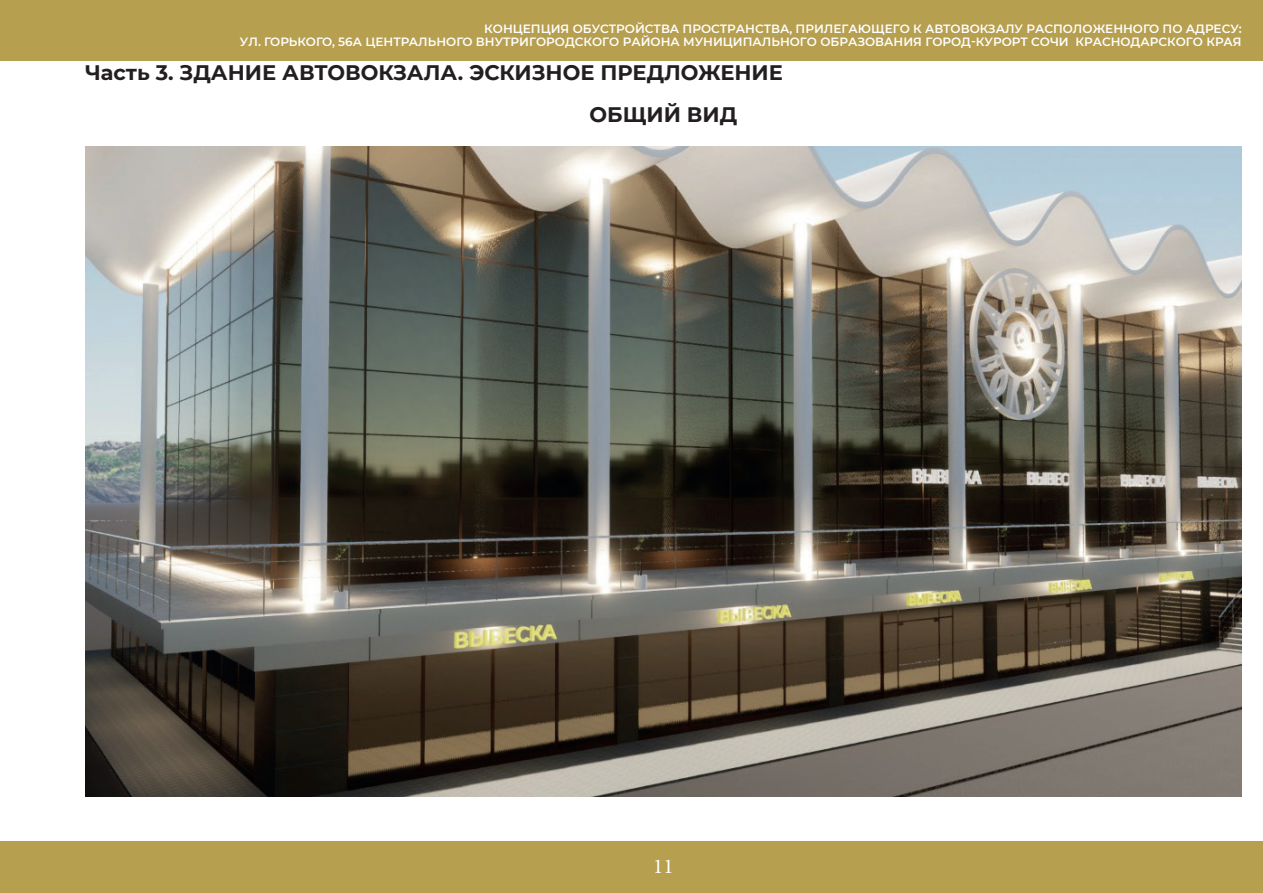
<style>
.page{position:relative;width:1263px;height:893px;background:#fff}
.page>*{position:absolute;margin:0;border:0;box-sizing:border-box;transform-origin:0 0}
.t1{font:700 21px "Montserrat";color:#231f20}
.t2{font:21px "Minion Pro";color:#fff}
.t3{font:600 12px/13.5px "Montserrat";color:#fff;text-align:right}
</style>
<div class="page">
<div style="left:0;top:0;width:1263px;height:60px;background:#b79f50"></div>
<div style="left:0;top:842px;width:1263px;height:51px;background:#b79f50"></div>
<img style="left:85px;top:146px;width:1157px;height:651px">
<p class="t3" style="left:240px;top:21px;width:1003px">КОНЦЕПЦИЯ ОБУСТРОЙСТВА ПРОСТРАНСТВА, ПРИЛЕГАЮЩЕГО К АВТОВОКЗАЛУ РАСПОЛОЖЕННОГО ПО АДРЕСУ:<br>УЛ. ГОРЬКОГО, 56А ЦЕНТРАЛЬНОГО ВНУТРИГОРОДСКОГО РАЙОНА МУНИЦИПАЛЬНОГО ОБРАЗОВАНИЯ ГОРОД-КУРОРТ СОЧИ КРАСНОДАРСКОГО КРАЯ</p>
<h1 class="t1" style="left:85px;top:58px;width:699px">Часть 3. ЗДАНИЕ АВТОВОКЗАЛА. ЭСКИЗНОЕ ПРЕДЛОЖЕНИЕ</h1>
<h1 class="t1" style="left:590px;top:100px;width:149px">ОБЩИЙ ВИД</h1>
<h1 class="t2" style="left:653px;top:852px;width:22px">11</h1>
</div>
